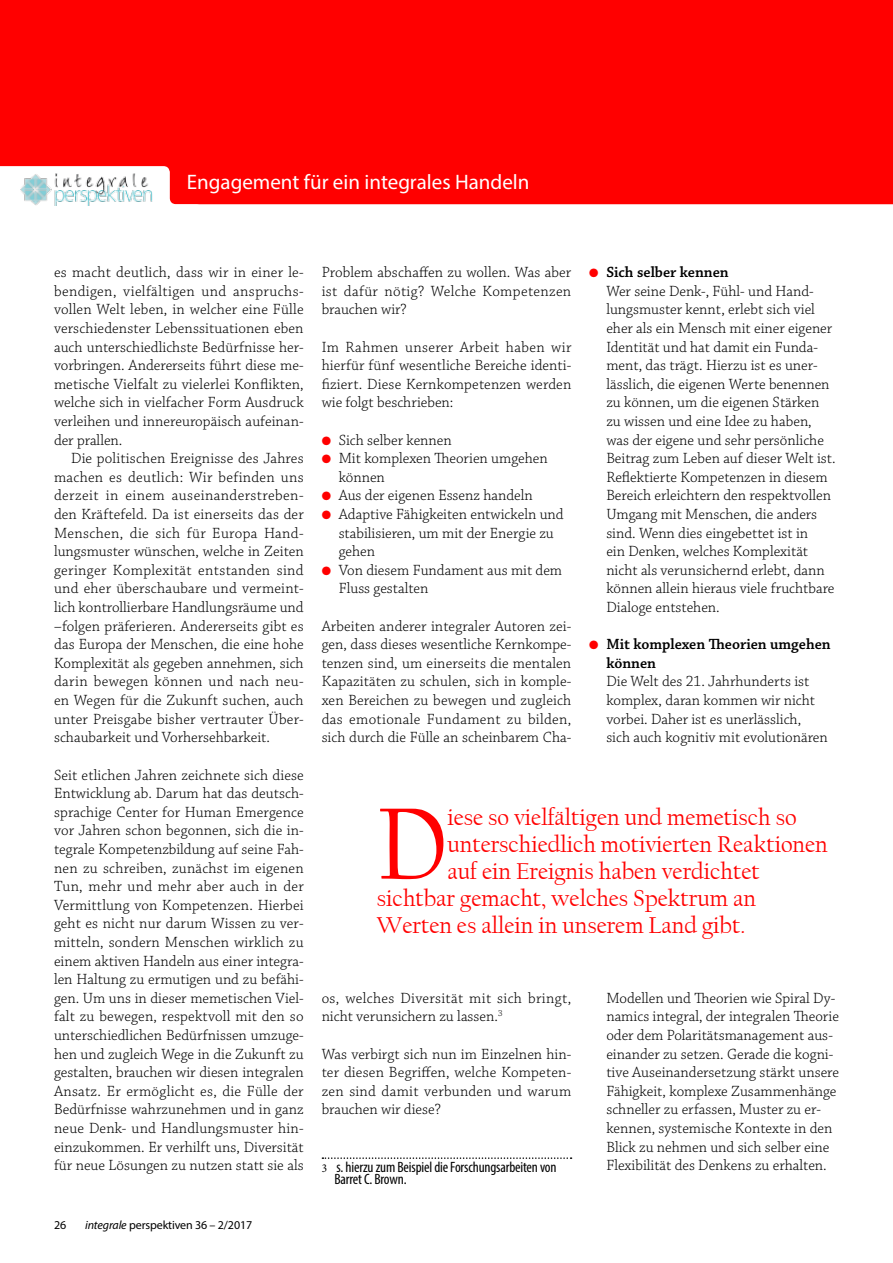
<style>
.page{position:relative;width:893px;height:1263px;background:#fff}
.page>*{position:absolute;margin:0;border:0;box-sizing:border-box;transform-origin:0 0}
.Paragraph_Style_3{font:105.3px "Californian FB";color:#f00}
.Paragraph_Style_3-2{font:24px "Californian FB";color:#f00}
.SEITENKOPF_Weiss{font:21px "Myriad Pro";color:#fff}
.Fliesstext_Start{font:300 15.6px/18.6px "Chaparral Pro";color:#000}
.Fliesstext_Einzug{font:300 15.6px/18.6px "Chaparral Pro";color:#000;text-align:justify}
.FOOTNOTE{font:condensed 15px/12px "Myriad Pro";letter-spacing:-.01em;color:#000}
.t1{font:12px "Myriad Pro";letter-spacing:-.01em;color:#000}
.s1{font-style:italic}
.s2{color:#f00}
.s3{font-weight:600}
.s4{font-family:"Minion Pro";font-size:12px}
</style>
<div class="page">
<div style="left:0;top:0;width:893px;height:204px;background:#f00"></div>
<svg style="left:0;top:166px;width:203px;height:39px"></svg>
<img style="left:20px;top:173px;width:146px;height:33px">
<svg style="left:322px;top:1157px;width:250px;height:2px"></svg>
<p class="SEITENKOPF_Weiss" style="left:187px;top:169px;width:344px">Engagement für ein integrales Handeln</p>
<p class="Fliesstext_Start" style="left:54px;top:264px;width:251px;text-align:justify">es macht deutlich, dass wir in einer le&shy;bendigen, vielfältigen und anspruchs&shy;vollen Welt leben, in welcher eine Fülle verschiedenster Lebenssituationen eben auch unterschiedlichste Bedürfnisse her&shy;vorbringen. Andererseits führt diese me&shy;metische Vielfalt zu vielerlei Konflikten, welche sich in vielfacher Form Ausdruck verleihen und innereuropäisch aufeinan&shy;der prallen.</p>
<p class="Fliesstext_Einzug" style="left:54px;top:450px;width:251px;text-indent:17px">Die politischen Ereignisse des Jahres machen es deutlich: Wir befinden uns derzeit in einem auseinanderstreben&shy;den Kräftefeld. Da ist einerseits das der Menschen, die sich für Europa Hand&shy;lungsmuster wünschen, welche in Zeiten geringer Komplexität entstanden sind und eher überschaubare und vermeint&shy;lich kontrollierbare Handlungsräume und –folgen präferieren. Andererseits gibt es das Europa der Menschen, die eine hohe Komplexität als gegeben annehmen, sich darin bewegen können und nach neu&shy;en Wegen für die Zukunft suchen, auch unter Preisgabe bisher vertrauter Über&shy;schaubarkeit und Vorhersehbarkeit.</p>
<p class="Fliesstext_Start" style="left:54px;top:766px;width:251px;text-align:justify">Seit etlichen Jahren zeichnete sich diese Entwicklung ab. Darum hat das deutsch&shy;sprachige Center for Human Emergence vor Jahren schon begonnen, sich die in&shy;tegrale Kompetenzbildung auf seine Fah&shy;nen zu schreiben, zunächst im eigenen Tun, mehr und mehr aber auch in der Vermittlung von Kompetenzen. Hierbei geht es nicht nur darum Wissen zu ver&shy;mitteln, sondern Menschen wirklich zu einem aktiven Handeln aus einer integra&shy;len Haltung zu ermutigen und zu befähi&shy;gen. Um uns in dieser memetischen Viel&shy;falt zu bewegen, respektvoll mit den so unterschiedlichen Bedürfnissen umzuge&shy;hen und zugleich Wege in die Zukunft zu gestalten, brauchen wir diesen integralen Ansatz. Er ermöglicht es, die Fülle der Bedürfnisse wahrzunehmen und in ganz neue Denk- und Handlungsmuster hin&shy;einzukommen. Er verhilft uns, Diversität für neue Lösungen zu nutzen statt sie als</p>
<p class="t1" style="left:54px;top:1217px;width:14px">26</p>
<p class="t1" style="left:85px;top:1217px;width:169px"><span class="s1">integrale</span> perspektiven 36 – 2/2017</p>
<p class="Fliesstext_Start" style="left:322px;top:264px;width:251px;text-align:justify">Problem abschaffen zu wollen. Was aber ist dafür nötig? Welche Kompetenzen brauchen wir?</p>
<p class="Fliesstext_Start" style="left:322px;top:338px;width:251px;text-align:justify">Im Rahmen unserer Arbeit haben wir hierfür fünf wesentliche Bereiche identi&shy;fiziert. Diese Kernkompetenzen werden wie folgt beschrieben:</p>
<p class="Fliesstext_Start" style="left:322px;top:431px;width:132px"><span class="s2">●</span> Sich selber kennen</p>
<p class="Fliesstext_Start" style="left:339px;top:450px;width:211px;text-indent:-17px"><span class="s2">●</span> Mit komplexen Theorien umgehen können</p>
<p class="Fliesstext_Start" style="left:322px;top:487px;width:213px"><span class="s2">●</span> Aus der eigenen Essenz handeln</p>
<p class="Fliesstext_Start" style="left:339px;top:505px;width:226px;text-indent:-17px"><span class="s2">●</span> Adaptive Fähigkeiten entwickeln und stabilisieren, um mit der Energie zu gehen</p>
<p class="Fliesstext_Start" style="left:339px;top:561px;width:225px;text-indent:-17px"><span class="s2">●</span> Von diesem Fundament aus mit dem<br>Fluss gestalten</p>
<p class="Fliesstext_Start" style="left:322px;top:617px;width:251px;text-align:justify">Arbeiten anderer integraler Autoren zei&shy;gen, dass dieses wesentliche Kernkompe&shy;tenzen sind, um einerseits die mentalen Kapazitäten zu schulen, sich in komple&shy;xen Bereichen zu bewegen und zugleich das emotionale Fundament zu bilden, sich durch die Fülle an scheinbarem Cha-</p>
<p class="Fliesstext_Start" style="left:606px;top:264px;width:231px;text-indent:-17px"><span class="s2">●</span> <span class="s3">Sich selber kennen<br></span>Wer seine Denk-, Fühl- und Hand&shy;lungsmuster kennt, erlebt sich viel eher als ein Mensch mit einer eigener Identität und hat damit ein Funda&shy;ment, das trägt. Hierzu ist es uner&shy;lässlich, die eigenen Werte benennen zu können, um die eigenen Stärken zu wissen und eine Idee zu haben, was der eigene und sehr persönliche Beitrag zum Leben auf dieser Welt ist.<br>Reflektierte Kompetenzen in diesem Bereich erleichtern den respektvollen Umgang mit Menschen, die anders sind. Wenn dies eingebettet ist in<br>ein Denken, welches Komplexität nicht als verunsichernd erlebt, dann können allein hieraus viele fruchtbare Dialoge entstehen.</p>
<p class="Fliesstext_Start" style="left:606px;top:636px;width:226px;text-indent:-17px"><span class="s2">●</span> <span class="s3">Mit komplexen Theorien umgehen können<br></span>Die Welt des 21. Jahrhunderts ist komplex, daran kommen wir nicht vorbei. Daher ist es unerlässlich,<br>sich auch kognitiv mit evolutionären</p>
<p class="Paragraph_Style_3" style="left:377px;top:786px;width:72px">D</p>
<p class="Paragraph_Style_3-2" style="left:447px;top:803px;width:351px">iese so vielfältigen und memetisch so</p>
<p class="Paragraph_Style_3-2" style="left:447px;top:830px;width:382px">unterschiedlich motivierten Reaktionen</p>
<p class="Paragraph_Style_3-2" style="left:447px;top:857px;width:314px">auf ein Ereignis haben verdichtet</p>
<p class="Paragraph_Style_3-2" style="left:377px;top:884px;width:381px">sichtbar gemacht, welches Spektrum an</p>
<p class="Paragraph_Style_3-2" style="left:377px;top:911px;width:370px">Werten es allein in unserem Land gibt.</p>
<p class="Fliesstext_Start" style="left:322px;top:989px;width:251px">os, welches Diversität mit sich bringt, nicht verunsichern zu lassen.<sup>3</sup></p>
<p class="Fliesstext_Start" style="left:322px;top:1045px;width:251px;text-align:justify">Was verbirgt sich nun im Einzelnen hin&shy;ter diesen Begriffen, welche Kompeten&shy;zen sind damit verbunden und warum brauchen wir diese?</p>
<p class="FOOTNOTE" style="left:334px;top:1160px;width:224px;text-indent:-13px"><span class="s4">3</span> s. hierzu zum Beispiel die Forschungsarbeiten von<br>Barret C. Brown.</p>
<p class="Fliesstext_Start" style="left:606px;top:989px;width:234px">Modellen und Theorien wie Spiral Dy&shy;namics integral, der integralen Theorie oder dem Polaritätsmanagement aus&shy;einander zu setzen. Gerade die kogni&shy;tive Auseinandersetzung stärkt unsere Fähigkeit, komplexe Zusammenhänge schneller zu erfassen, Muster zu er&shy;kennen, systemische Kontexte in den Blick zu nehmen und sich selber eine Flexibilität des Denkens zu erhalten.</p>
</div>
